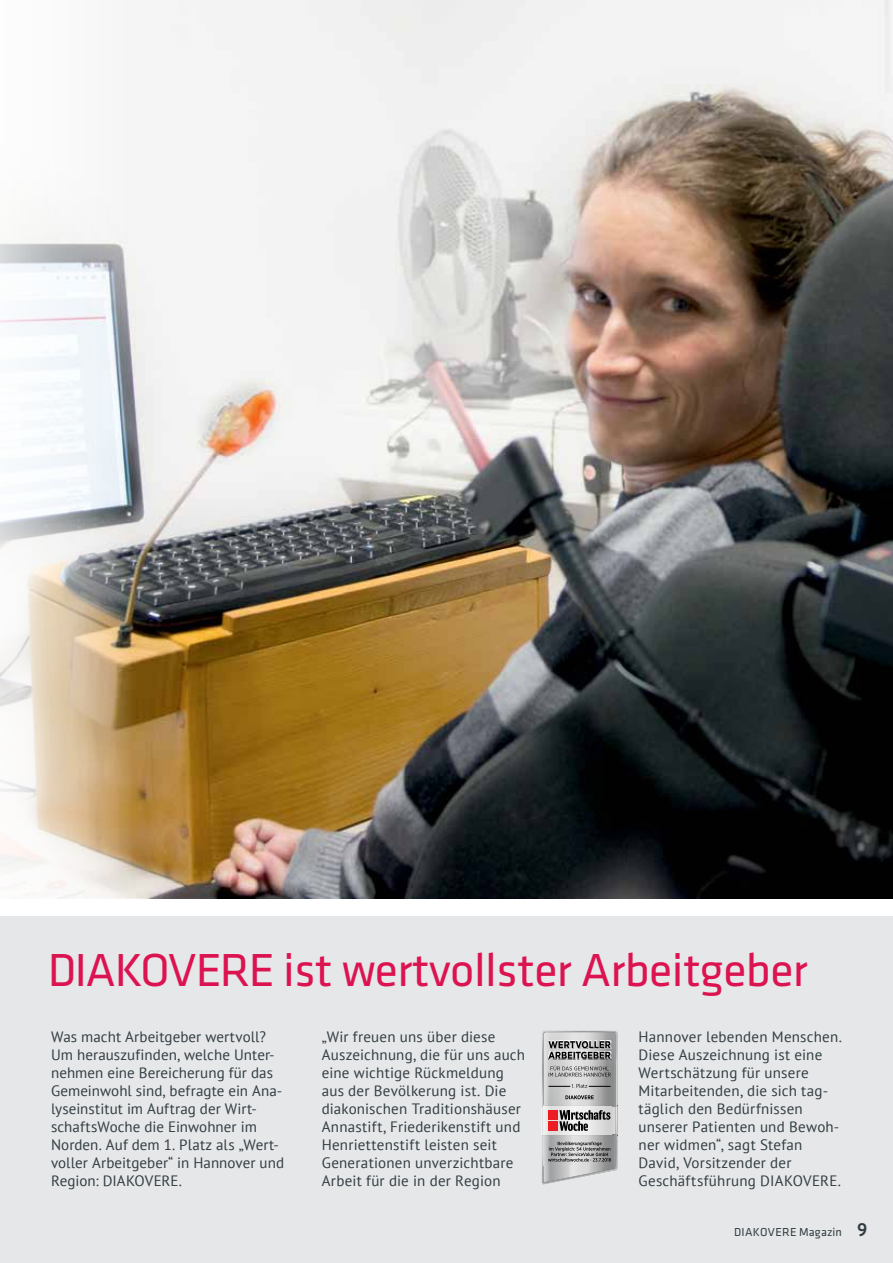
<style>
.page{position:relative;width:893px;height:1263px;background:#fff}
.page>*{position:absolute;margin:0;border:0;box-sizing:border-box;transform-origin:0 0}
.t1{font:48px "Klavika";letter-spacing:-.01em;color:#dc1351}
.t2{font:15px/18px "PT Sans";letter-spacing:.01em;color:#303c42}
.t3{font:12px "Klavika";letter-spacing:.015em;color:#303c42}
.s1{font-family:"PT Sans";font-weight:700;font-size:18px}
</style>
<div class="page">
<div style="left:0;top:916px;width:893px;height:347px;background:#e6e7e8"></div>
<img style="left:132px;top:0;width:761px;height:898px">
<svg style="left:542px;top:1030px;width:76px;height:154px"></svg>
<svg style="left:0;top:223px;width:132px;height:676px"></svg>
<h1 class="t1" style="left:48px;top:945px;width:761px">DIAKOVERE ist wertvollster Arbeitgeber</h1>
<p class="t2" style="left:322px;top:1028px;width:205px">„Wir freuen uns über diese<br>Auszeichnung, die für uns auch eine wichtige Rückmeldung aus der Bevölkerung ist. Die diakonischen Traditionshäuser<br>Annastift, Friederikenstift und<br>Henriettenstift leisten seit<br>Generationen unverzichtbare<br>Arbeit für die in der Region</p>
<p class="t2" style="left:639px;top:1028px;width:205px">Hannover lebenden Menschen.<br>Diese Auszeichnung ist eine<br>Wertschätzung für unsere<br>Mitarbeitenden, die sich tag&shy;täglich den Bedürfnissen unserer Patienten und Bewoh&shy;ner widmen“, sagt Stefan<br>David, Vorsitzender der<br>Geschäftsführung DIAKOVERE.</p>
<p class="t3" style="left:734px;top:1225px;width:135px">DIAKOVERE Magazin <span class="s1">9</span></p>
<p class="t2" style="left:51px;top:1028px;width:235px">Was macht Arbeitgeber wertvoll?<br>Um herauszufinden, welche Unter&shy;nehmen eine Bereicherung für das<br>Gemeinwohl sind, befragte ein Ana&shy;lyseinstitut im Auftrag der Wirt&shy;schaftsWoche die Einwohner im<br>Norden. Auf dem 1. Platz als „Wert&shy;voller Arbeitgeber“ in Hannover und<br>Region: DIAKOVERE.</p>
</div>
